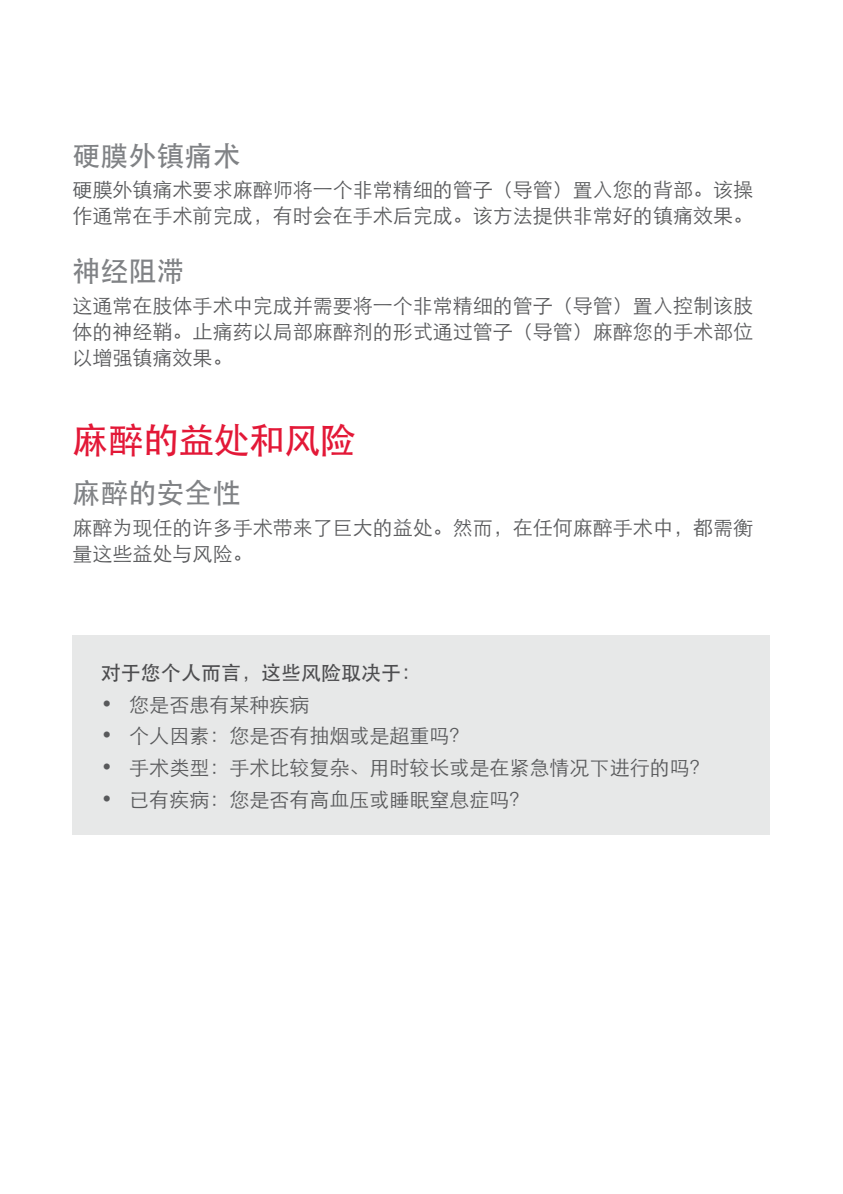
<style>
.page{position:relative;width:843px;height:1194px;background:#fff}
.page>*{position:absolute;margin:0;border:0;box-sizing:border-box;transform-origin:0 0}
.t1{font:36px "ST Heiti";letter-spacing:-.02em;color:#e31837}
.t2{font:28px "ST Heiti";color:#808285}
.t3{font:20px/26px "ST Xihei";color:#58595b}
.t4{font:20px "ST Heiti";color:#4d4d4f}
</style>
<div class="page">
<div style="left:73px;top:635px;width:697px;height:200px;background:#e7e8e8"></div>
<p class="t2" style="left:73px;top:142px;width:169px">硬膜外镇痛术</p>
<p class="t3" style="left:73px;top:177px;width:682px">硬膜外镇痛术要求麻醉师将一个非常精细的管子（导管）置入您的背部。该操作通常在手术前完成，有时会在手术后完成。该方法提供非常好的镇痛效果。</p>
<p class="t2" style="left:73px;top:257px;width:113px">神经阻滞</p>
<p class="t3" style="left:73px;top:292px;width:682px;text-align:justify">这通常在肢体手术中完成并需要将一个非常精细的管子（导管）置入控制该肢体的神经鞘。止痛药以局部麻醉剂的形式通过管子（导管）麻醉您的手术部位以增强镇痛效果。</p>
<p class="t1" style="left:73px;top:422px;width:284px">麻醉的益处和风险</p>
<p class="t2" style="left:73px;top:479px;width:169px">麻醉的安全性</p>
<p class="t3" style="left:73px;top:515px;width:682px">麻醉为现任的许多手术带来了巨大的益处。然而，在任何麻醉手术中，都需衡量这些益处与风险。</p>
<p class="t4" style="left:101px;top:663px;width:321px">对于您个人而言，这些风险取决于：</p>
<p class="t3" style="left:101px;top:691px;width:210px">• 您是否患有某种疾病</p>
<p class="t3" style="left:101px;top:723px;width:370px">• 个人因素：您是否有抽烟或是超重吗？</p>
<p class="t3" style="left:101px;top:755px;width:610px">• 手术类型：手术比较复杂、用时较长或是在紧急情况下进行的吗？</p>
<p class="t3" style="left:101px;top:786px;width:430px">• 已有疾病：您是否有高血压或睡眠窒息症吗？</p>
</div>
